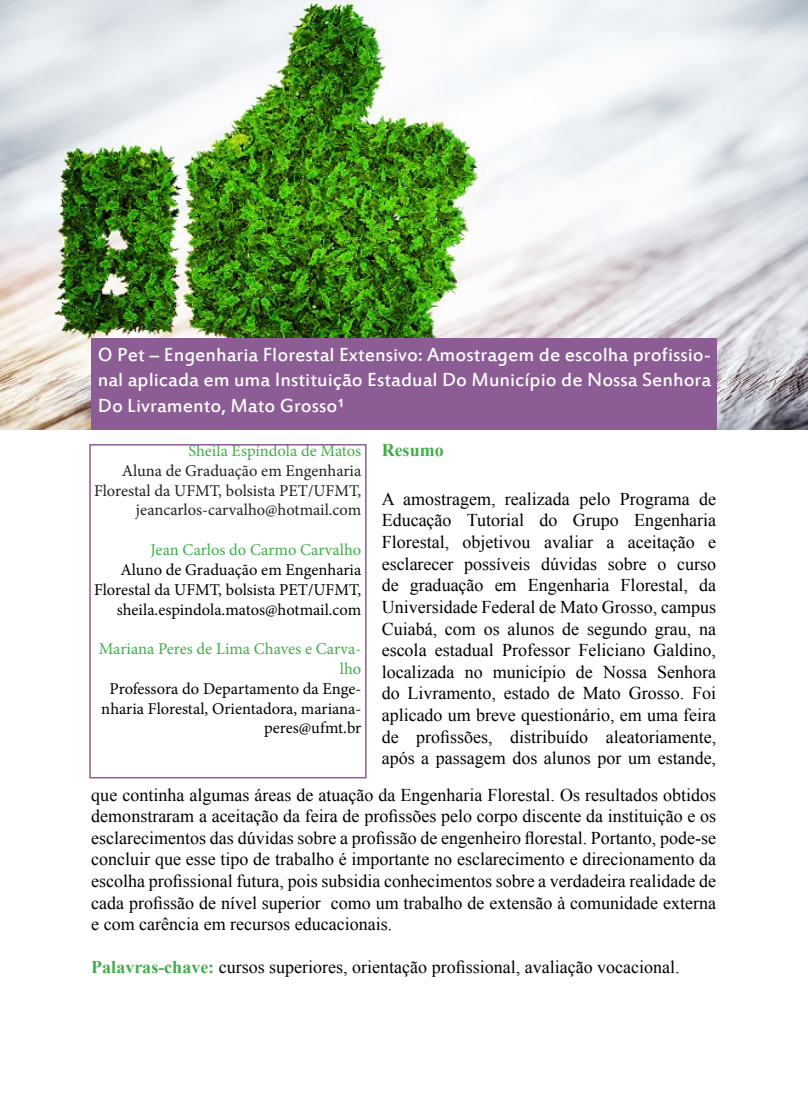
<style>
.page{position:relative;width:808px;height:1106px;background:#fff}
.page>*{position:absolute;margin:0;border:0;box-sizing:border-box;transform-origin:0 0}
.HEADING{font:21px/25.2px "Estrangelo Edessa";color:#fff;text-align:justify}
.t1{font:18px/21.6px "Times New Roman";color:#000;text-align:justify}
.t2{font:700 18px "Times New Roman";color:#40ae49}
.t3{font:16.5px/19.8px "Minion Pro";color:#000;text-align:right}
.t4{font:16.5px/19.8px "Minion Pro";color:#231f20;text-align:right}
.t5{font:16.5px/19.8px "Minion Pro";color:#40ae49;text-align:right}
.s1{font-weight:700;color:#40ae49}
</style>
<div class="page">
<img style="left:0;top:0;width:808px;height:429px">
<div style="left:91px;top:338px;width:626px;height:91px;background:#8c5d94"></div>
<div style="left:89px;top:444px;width:278px;height:334px;border:2px solid #8c5d94"></div>
<p class="HEADING" style="left:98px;top:343px;width:615px">O Pet – Engenharia Florestal Extensivo: Amostragem de escolha profissio&shy;nal aplicada em uma Instituição Estadual Do Município de Nossa Senhora Do Livramento, Mato Grosso¹</p>
<p class="t5" style="left:188px;top:441px;width:174px">Sheila Espíndola de Matos</p>
<p class="t4" style="left:94px;top:461px;width:269px">Aluna de Graduação em Engenharia<br>Florestal da UFMT, bolsista PET/UFMT, jeancarlos-carvalho@hotmail.com</p>
<p class="t5" style="left:150px;top:540px;width:212px">Jean Carlos do Carmo Carvalho</p>
<p class="t3" style="left:94px;top:560px;width:269px">Aluno de Graduação em Engenharia<br>Florestal da UFMT, bolsista PET/UFMT, sheila.espindola.matos@hotmail.com</p>
<p class="t5" style="left:99px;top:639px;width:264px">Mariana Peres de Lima Chaves e Carva&shy;lho</p>
<p class="t3" style="left:101px;top:678px;width:262px">Professora do Departamento da Enge&shy;nharia Florestal, Orientadora, mariana&shy;peres@ufmt.br</p>
<p class="t2" style="left:382px;top:438px;width:63px">Resumo</p>
<p class="t1" style="left:382px;top:488px;width:336px">A amostragem, realizada pelo Programa de Educação Tutorial do Grupo Engenharia Florestal, objetivou avaliar a aceitação e esclarecer possíveis dúvidas sobre o curso de graduação em Engenharia Florestal, da Universidade Federal de Mato Grosso, campus Cuiabá, com os alunos de segundo grau, na escola estadual Professor Feliciano Galdino, localizada no município de Nossa Senhora do Livramento, estado de Mato Grosso. Foi aplicado um breve questionário, em uma feira de profissões, distribuído aleatoriamente, após a passagem dos alunos por um estande,</p>
<p class="t1" style="left:91px;top:783px;width:626px">que continha algumas áreas de atuação da Engenharia Florestal. Os resultados obtidos demonstraram a aceitação da feira de profissões pelo corpo discente da instituição e os esclarecimentos das dúvidas sobre a profissão de engenheiro florestal. Portanto, pode-se concluir que esse tipo de trabalho é importante no esclarecimento e direcionamento da escolha profissional futura, pois subsidia conhecimentos sobre a verdadeira realidade de cada profissão de nível superior como um trabalho de extensão à comunidade externa e com carência em recursos educacionais.</p>
<p class="t1" style="left:91px;top:956px;width:590px"><span class="s1">Palavras-chave:</span> cursos superiores, orientação profissional, avaliação vocacional.</p>
</div>
